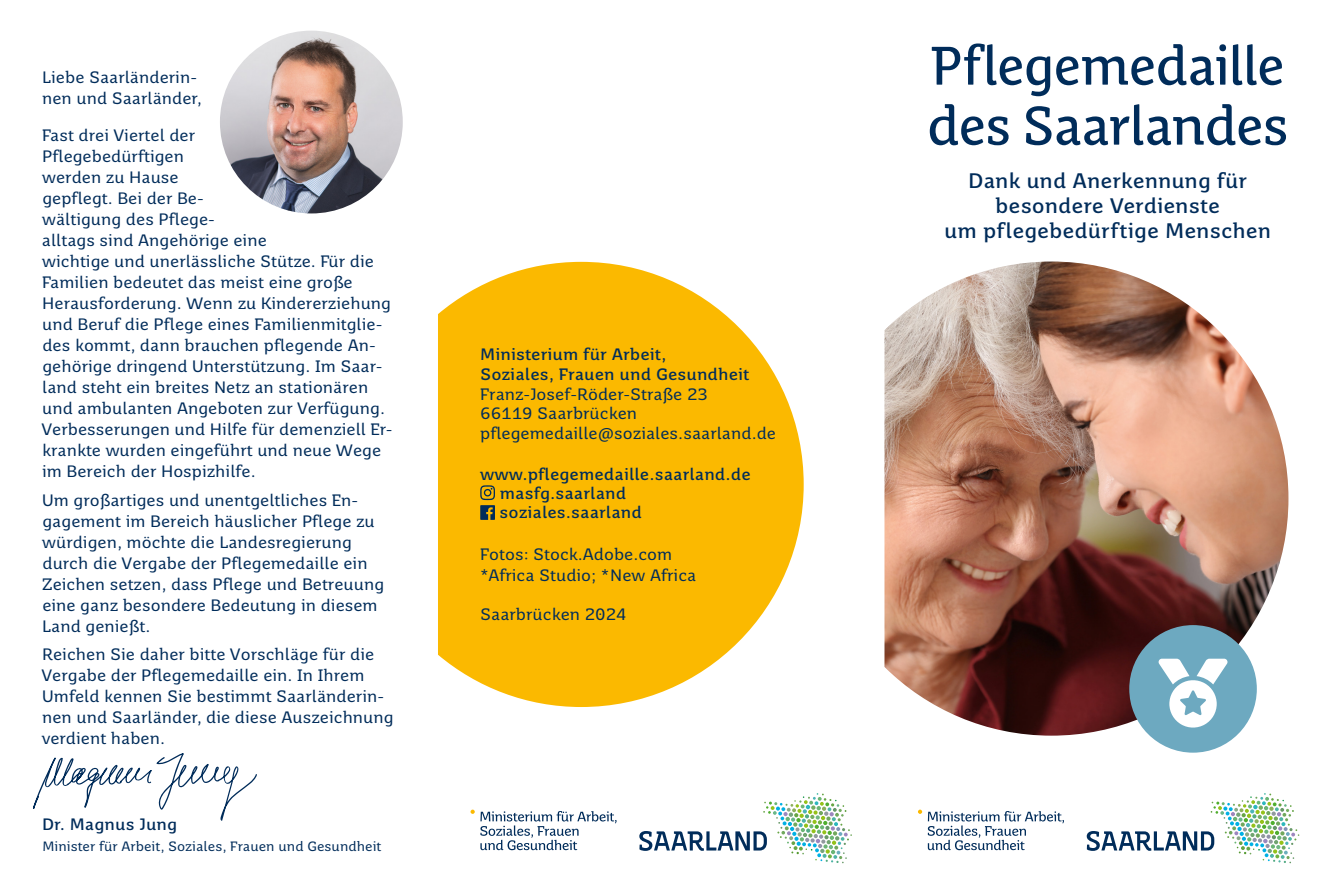
<style>
.page{position:relative;width:1331px;height:893px;background:#fff}
.page>*{position:absolute;margin:0;border:0;box-sizing:border-box;transform-origin:0 0}
.t1{font:54px/60px "Saar 1450 Headline";letter-spacing:-.005em;color:#002c5a}
.t2{font:700 21px/25.2px "Saar 1450 Text";letter-spacing:-.005em;color:#002c5a;text-align:center}
.t3{font:16.5px/21px "Saar 1450 Text";color:#002c5a}
.t4{font:700 16.5px/19.8px "Saar 1450 Text";color:#002c5a}
.t5{font:13.5px "Saar 1450 Text";color:#002c5a}
</style>
<div class="page">
<svg style="left:1087px;top:793px;width:212px;height:70px"></svg>
<svg style="left:639px;top:793px;width:213px;height:70px"></svg>
<svg style="left:928px;top:811px;width:136px;height:39px"></svg>
<svg style="left:918px;top:810px;width:4px;height:4px"></svg>
<svg style="left:470px;top:810px;width:147px;height:40px"></svg>
<img style="left:884px;top:261px;width:404px;height:475px">
<svg style="left:438px;top:262px;width:366px;height:445px;fill:#fbb900"></svg>
<svg style="left:480px;top:485px;width:15px;height:35px"></svg>
<img style="left:220px;top:31px;width:183px;height:182px;border-radius:91px">
<svg style="left:33px;top:753px;width:224px;height:68px"></svg>
<div style="left:1129px;top:625px;width:128px;height:128px;background:#6da9c0;border-radius:50%"></div>
<svg style="left:1158px;top:659px;width:69px;height:69px"></svg>
<p class="t3" style="left:42px;top:66px;width:161px">Liebe Saarländerin&shy;nen und Saarländer,</p>
<p class="t3" style="left:42px;top:125px;width:353px">Fast drei Viertel der<br>Pflegebedürftigen<br>werden zu Hause<br>gepflegt. Bei der Be-<br>wältigung des Pflege-<br>alltags sind Angehörige eine<br>wichtige und unerlässliche Stütze. Für die Familien bedeutet das meist eine große Herausforderung. Wenn zu Kindererziehung und Beruf die Pflege eines Familienmitglie&shy;des kommt, dann brauchen pflegende An&shy;gehörige dringend Unterstützung. Im Saar&shy;land steht ein breites Netz an stationären und ambulanten Angeboten zur Verfügung.<br>Verbesserungen und Hilfe für demenziell Er&shy;krankte wurden eingeführt und neue Wege im Bereich der Hospizhilfe.</p>
<p class="t3" style="left:42px;top:489px;width:344px">Um großartiges und unentgeltliches En&shy;gagement im Bereich häuslicher Pflege zu würdigen, möchte die Landesregierung durch die Vergabe der Pflegemedaille ein Zeichen setzen, dass Pflege und Betreuung eine ganz besondere Bedeutung in diesem Land genießt.</p>
<p class="t3" style="left:42px;top:644px;width:354px">Reichen Sie daher bitte Vorschläge für die Vergabe der Pflegemedaille ein. In Ihrem Umfeld kennen Sie bestimmt Saarländerin&shy;nen und Saarländer, die diese Auszeichnung verdient haben.</p>
<p class="t4" style="left:42px;top:814px;width:137px">Dr. Magnus Jung</p>
<p class="t5" style="left:42px;top:838px;width:341px">Minister für Arbeit, Soziales, Frauen und Gesundheit</p>
<p class="t4" style="left:480px;top:344px;width:271px">Ministerium für Arbeit,<br>Soziales, Frauen und Gesundheit</p>
<p class="t3" style="left:480px;top:384px;width:297px;line-height:19.8px">Franz-Josef-Röder-Straße 23<br>66119 Saarbrücken pflegemedaille@soziales.saarland.de</p>
<p class="t4" style="left:500px;top:466px;width:253px;line-height:18.1px;text-indent:-19px">www.pflegemedaille.saarland.de masfg.saarland</p>
<p class="t4" style="left:500px;top:503px;width:144px">soziales.saarland</p>
<p class="t3" style="left:480px;top:543px;width:218px">Fotos: Stock.Adobe.com *Africa Studio; *New Africa</p>
<p class="t3" style="left:480px;top:604px;width:148px">Saarbrücken 2024</p>
<h1 class="t1" style="left:927px;top:37px;width:363px">Pflegemedaille des Saarlandes</h1>
<p class="t2" style="left:944px;top:168px;width:328px">Dank und Anerkennung für besondere Verdienste<br>um pflegebedürftige Menschen</p>
</div>
